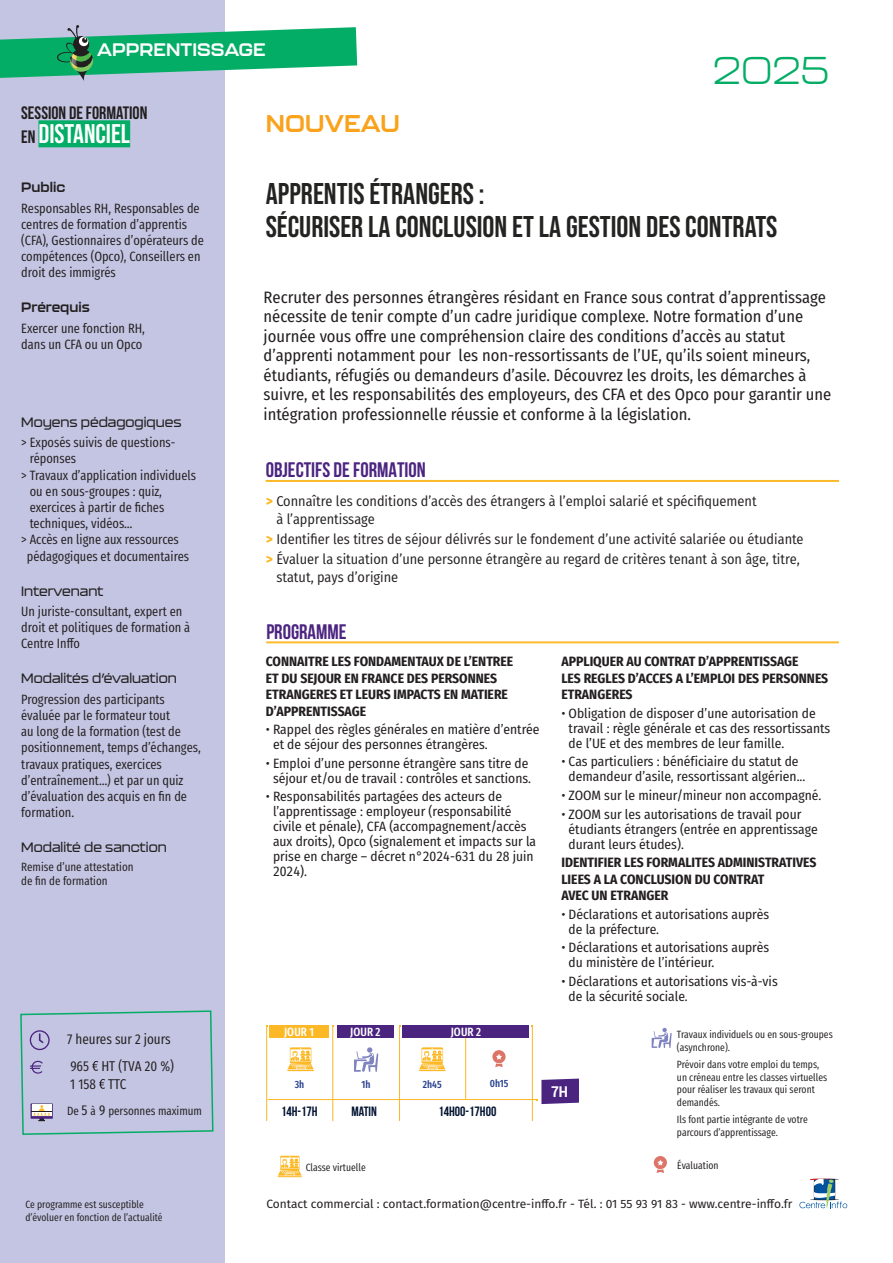
<style>
.page{position:relative;width:893px;height:1263px;background:#fff}
.page>*{position:absolute;margin:0;border:0;box-sizing:border-box;transform-origin:0 0}
.t1{font:300 38.4px "Kallisto";color:#03ad65}
.t2{font:30px/33px "Bebas Neue";color:#232322}
.t3{font:27px "Bebas Neue";color:#fff}
.t4{font:700 24px "Kallisto";color:#f9a21c}
.t5{font:700 21px "Bebas Neue";color:#4b2480}
.t6{font:18px "Bebas Neue";color:#231f20}
.t7{font:700 18px "Kallisto";color:#fff}
.t8{font:16.5px/19.5px "Fira Sans Condensed";color:#231f20}
.t9{font:700 condensed 14.85px "Roboto";color:#fff}
.t10{font:14.25px/18px "Fira Sans Condensed";color:#231f20}
.t11{font:14.25px/26.5px "Fira Sans Compressed";color:#231f20}
.t12{font:13.5px/15px "Fira Sans Condensed";color:#231f20}
.t13{font:13.5px/16.2px "Fira Sans Compressed";color:#231f20}
.t14{font:700 13.5px/16.5px "Fira Sans Condensed";color:#231f20}
.t15{font:500 13.5px "Kallisto";color:#231f20}
.t16{font:700 13.5px "Bebas Neue";color:#001231}
.t17{font:700 13.5px "Kallisto";color:#231f20}
.t18{font:12px "Fira Sans";color:#231f20}
.t19{font:12px/14.4px "Fira Sans Compressed";color:#231f20}
.t20{font:500 12px "Fira Sans Compressed";letter-spacing:.01em;color:#fff}
.t21{font:10.5px/12.8px "Fira Sans Compressed";color:#231f20}
.t22{font:500 10.5px "Fira Sans Compressed";color:#253f8e}
.s1{font-size:18px;color:#231f20}
.s2{font-weight:800;color:#fcb825}
.s3{font-size:14.25px}
</style>
<div class="page">
<div style="left:0;top:0;width:225px;height:1263px;background:#c3c5e2"></div>
<svg style="left:0;top:25px;width:357px;height:56px"></svg>
<div style="left:38px;top:120px;width:92px;height:27px;background:#03ad65"></div>
<svg style="left:20px;top:1010px;width:194px;height:125px"></svg>
<svg style="left:799px;top:1179px;width:48px;height:29px"></svg>
<hr style="left:268px;top:1099px;width:269px;height:1px;background:#fcb825">
<hr style="left:333px;top:1026px;width:1px;height:95px;background:#fcb825">
<hr style="left:465px;top:1026px;width:1px;height:73px;background:#fcb825">
<hr style="left:399px;top:1026px;width:1px;height:95px;background:#fcb825">
<hr style="left:532px;top:1026px;width:1px;height:95px;background:#fcb825">
<hr style="left:266px;top:1026px;width:1px;height:95px;background:#fcb825">
<svg style="left:536px;top:1078px;width:43px;height:26px"></svg>
<div style="left:269px;top:1025px;width:60px;height:13px;background:#fcb825"></div>
<div style="left:337px;top:1025px;width:56px;height:13px;background:#4b2480"></div>
<div style="left:403px;top:1025px;width:126px;height:13px;background:#4b2480"></div>
<svg style="left:492px;top:1050px;width:14px;height:17px"></svg>
<svg style="left:354px;top:1047px;width:24px;height:25px"></svg>
<svg style="left:287px;top:1047px;width:27px;height:24px"></svg>
<svg style="left:419px;top:1047px;width:27px;height:24px"></svg>
<svg style="left:654px;top:1156px;width:13px;height:17px"></svg>
<svg style="left:652px;top:1028px;width:20px;height:20px"></svg>
<svg style="left:278px;top:1156px;width:24px;height:21px"></svg>
<hr style="left:266px;top:642px;width:573px;height:1px;background:#fcb825">
<hr style="left:266px;top:643px;width:573px;height:1px;background:#fcb825">
<hr style="left:266px;top:480px;width:573px;height:1px;background:#fcb825">
<hr style="left:266px;top:481px;width:573px;height:1px;background:#fcb825">
<h3 class="t7" style="left:97px;top:38px;width:170px">APPRENTISSAGE</h3>
<h3 class="t6" style="left:21px;top:103px;width:128px">SESSION DE FORMATION</h3>
<h3 class="t3" style="left:21px;top:118px;width:110px"><span class="s1">EN</span> DISTANCIEL</h3>
<h3 class="t4" style="left:266px;top:109px;width:136px">NOUVEAU</h3>
<h1 class="t1" style="left:713px;top:48px;width:118px">2025</h1>
<p class="t17" style="left:21px;top:179px;width:46px">Public</p>
<p class="t13" style="left:21px;top:199px;width:184px">Responsables RH, Responsables de centres de formation d’apprentis (CFA), Gestionnaires d’opérateurs de compétences (Opco), Conseillers en droit des immigrés</p>
<p class="t17" style="left:21px;top:299px;width:70px">Prérequis</p>
<p class="t13" style="left:21px;top:320px;width:125px">Exercer une fonction RH, dans un CFA ou un Opco</p>
<p class="t15" style="left:21px;top:414px;width:162px">Moyens pédagogiques</p>
<p class="t13" style="left:21px;top:434px;width:155px">&gt; Exposés suivis de questions-</p>
<p class="t13" style="left:30px;top:450px;width:48px">réponses</p>
<p class="t13" style="left:21px;top:466px;width:176px">&gt; Travaux d’application individuels</p>
<p class="t13" style="left:30px;top:483px;width:134px">ou en sous-groupes : quiz,</p>
<p class="t13" style="left:30px;top:499px;width:136px">exercices à partir de fiches</p>
<p class="t13" style="left:30px;top:515px;width:104px">techniques, vidéos…</p>
<p class="t13" style="left:21px;top:531px;width:159px">&gt; Accès en ligne aux ressources</p>
<p class="t13" style="left:27px;top:547px;width:164px">pédagogiques et documentaires</p>
<p class="t15" style="left:21px;top:583px;width:84px">Intervenant</p>
<p class="t13" style="left:21px;top:603px;width:171px">Un juriste-consultant, expert en droit et politiques de formation à<br>Centre Inffo</p>
<p class="t15" style="left:21px;top:670px;width:157px">Modalités d’évaluation</p>
<p class="t13" style="left:21px;top:691px;width:181px">Progression des participants évaluée par le formateur tout<br>au long de la formation (test de positionnement, temps d’échanges, travaux pratiques, exercices d’entraînement…) et par un quiz d’évaluation des acquis en fin de formation.</p>
<p class="t15" style="left:21px;top:839px;width:147px">Modalité de sanction</p>
<p class="t19" style="left:21px;top:859px;width:114px">Remise d’une attestation de fin de formation</p>
<h2 class="t2" style="left:266px;top:177px;width:513px">APPRENTIS ÉTRANGERS :<br>SÉCURISER LA CONCLUSION ET LA GESTION DES CONTRATS</h2>
<p class="t8" style="left:264px;top:286px;width:569px">Recruter des personnes étrangères résidant en France sous contrat d’apprentissage nécessite de tenir compte d’un cadre juridique complexe. Notre formation d’une journée vous offre une compréhension claire des conditions d’accès au statut d’apprenti notamment pour les non-ressortissants de l’UE, qu’ils soient mineurs, étudiants, réfugiés ou demandeurs d’asile. Découvrez les droits, les démarches à suivre, et les responsabilités des employeurs, des CFA et des Opco pour garantir une intégration professionnelle réussie et conforme à la législation.</p>
<h3 class="t5" style="left:266px;top:458px;width:162px">OBJECTIFS DE FORMATION</h3>
<p class="t10" style="left:276px;top:491px;width:482px;text-indent:-11px"><span class="s2">&gt;</span> Connaître les conditions d’accès des étrangers à l’emploi salarié et spécifiquement à l’apprentissage</p>
<p class="t10" style="left:266px;top:529px;width:539px;line-height:20.1px"><span class="s2">&gt;</span> Identifier les titres de séjour délivrés sur le fondement d’une activité salariée ou étudiante <span class="s2">&gt;</span> Évaluer la situation d’une personne étrangère au regard de critères tenant à son âge, titre,</p>
<p class="t10" style="left:276px;top:568px;width:123px">statut, pays d’origine</p>
<h3 class="t5" style="left:266px;top:620px;width:82px">PROGRAMME</h3>
<p class="t14" style="left:266px;top:652px;width:249px">CONNAITRE LES FONDAMENTAUX DE L’ENTREE ET DU SEJOUR EN FRANCE DES PERSONNES ETRANGERES ET LEURS IMPACTS EN MATIERE D’APPRENTISSAGE</p>
<p class="t12" style="left:273px;top:721px;width:268px;text-indent:-7px">• Rappel des règles générales en matière d’entrée et de séjour des personnes étrangères.</p>
<p class="t12" style="left:266px;top:755px;width:267px;text-align:center">• Emploi d’une personne étrangère sans titre de séjour et/ou de travail : contrôles et sanctions.</p>
<p class="t12" style="left:273px;top:789px;width:265px;text-indent:-7px">• Responsabilités partagées des acteurs de l’apprentissage : employeur (responsabilité civile et pénale), CFA (accompagnement/accès aux droits), Opco (signalement et impacts sur la prise en charge – décret n°2024-631 du 28 juin 2024).</p>
<p class="t14" style="left:561px;top:652px;width:268px">APPLIQUER AU CONTRAT D’APPRENTISSAGE<br>LES REGLES D’ACCES A L’EMPLOI DES PERSONNES<br>ETRANGERES</p>
<p class="t12" style="left:569px;top:705px;width:263px;text-indent:-7px">• Obligation de disposer d’une autorisation de travail : règle générale et cas des ressortissants de l’UE et des membres de leur famille.</p>
<p class="t12" style="left:561px;top:754px;width:245px;text-align:center">• Cas particuliers : bénéficiaire du statut de demandeur d’asile, ressortissant algérien...</p>
<p class="t12" style="left:561px;top:787px;width:261px">• ZOOM sur le mineur/mineur non accompagné.</p>
<p class="t12" style="left:569px;top:806px;width:251px;text-indent:-7px">• ZOOM sur les autorisations de travail pour étudiants étrangers (entrée en apprentissage durant leurs études).</p>
<p class="t14" style="left:561px;top:853px;width:257px">IDENTIFIER LES FORMALITES ADMINISTRATIVES<br>LIEES A LA CONCLUSION DU CONTRAT<br>AVEC UN ETRANGER</p>
<p class="t12" style="left:569px;top:906px;width:202px;text-indent:-7px">• Déclarations et autorisations auprès de la préfecture.</p>
<p class="t12" style="left:569px;top:940px;width:202px;text-indent:-7px">• Déclarations et autorisations auprès du ministère de l’intérieur.</p>
<p class="t12" style="left:569px;top:973px;width:211px;text-indent:-7px">• Déclarations et autorisations vis-à-vis de la sécurité sociale.</p>
<p class="t20" style="left:284px;top:1023px;width:31px">JOUR 1</p>
<p class="t20" style="left:350px;top:1023px;width:32px">JOUR 2</p>
<p class="t20" style="left:451px;top:1023px;width:32px">JOUR 2</p>
<p class="t11" style="left:67px;top:1025px;width:108px">7 heures sur 2 jours<br>965 HT (TVA 20 %)</p>
<p class="t11" style="left:70px;top:1070px;width:58px">1 158 TTC</p>
<p class="t19" style="left:67px;top:1103px;width:136px">De <span class="s3">5</span> à <span class="s3">9</span> personnes maximum</p>
<p class="t16" style="left:281px;top:1103px;width:38px">14H-17H</p>
<p class="t16" style="left:351px;top:1103px;width:27px">MATIN</p>
<p class="t22" style="left:295px;top:1076px;width:11px">3h</p>
<p class="t22" style="left:362px;top:1076px;width:10px">1h</p>
<p class="t22" style="left:423px;top:1076px;width:20px">2h45</p>
<p class="t22" style="left:490px;top:1074px;width:20px">0h15</p>
<p class="t16" style="left:438px;top:1103px;width:59px">14H00-17H00</p>
<p class="t21" style="left:306px;top:1161px;width:62px">Classe virtuelle</p>
<p class="t9" style="left:551px;top:1081px;width:18px">7H</p>
<p class="t21" style="left:677px;top:1028px;width:157px">Travaux individuels ou en sous-groupes (asynchrone).</p>
<p class="t21" style="left:677px;top:1058px;width:152px">Prévoir dans votre emploi du temps, un créneau entre les classes virtuelles pour réaliser les travaux qui seront demandés.</p>
<p class="t21" style="left:677px;top:1113px;width:132px">Ils font partie intégrante de votre parcours d’apprentissage.</p>
<p class="t21" style="left:677px;top:1159px;width:43px">Évaluation</p>
<p class="t21" style="left:26px;top:1198px;width:120px">Ce programme est susceptible</p>
<p class="t18" style="left:266px;top:1195px;width:527px">Contact commercial : contact.formation@centre-inffo.fr - Tél. : 01 55 93 91 83 - www.centre-inffo.fr</p>
<p class="t21" style="left:26px;top:1210px;width:139px">d’évoluer en fonction de l’actualité</p>
</div>
